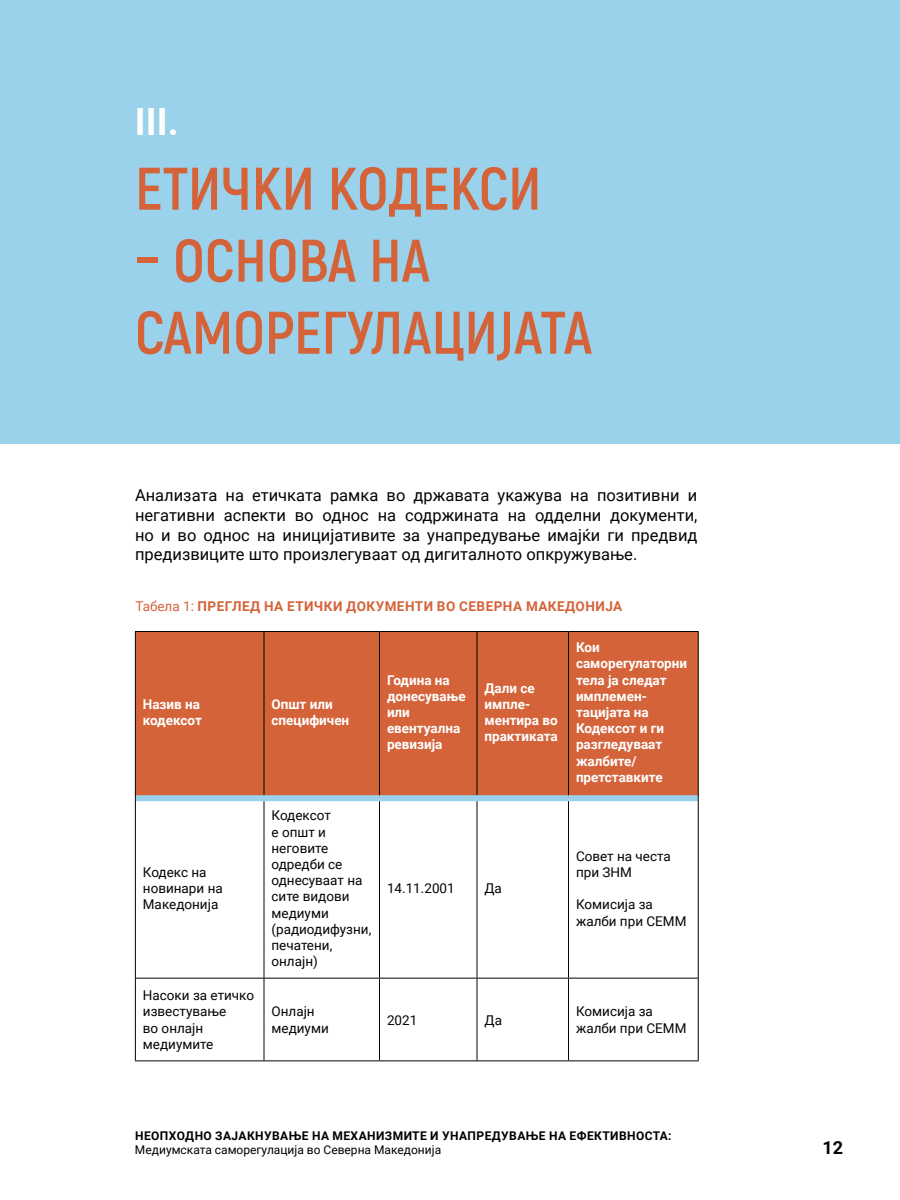
<style>
.page{position:relative;width:900px;height:1200px;background:#fff}
.page>*{position:absolute;margin:0;border:0;box-sizing:border-box;transform-origin:0 0}
.t1{font:700 60px/72px "Akrobat";color:#d4633a}
.t2{font:700 37.5px "Roboto";color:#fff}
.t3{font:700 18px "Roboto";color:#040503}
.t4{font:16.5px/19.8px "Roboto";color:#040503;text-align:justify}
.t5{font:13.5px/16.2px "Roboto";color:#040503}
.t6{font:700 13.5px/16.2px "Roboto";color:#fff}
.t7{font:700 13.5px "Roboto";letter-spacing:.035em;color:#d4633a}
.t8{font:700 12px "Roboto";letter-spacing:.035em;color:#000}
.t9{font:12px "Roboto";color:#000}
.s1{font-weight:400}
</style>
<div class="page">
<div style="left:0;top:0;width:900px;height:444px;background:#9ad2ec"></div>
<div style="left:136px;top:632px;width:562px;height:163px;background:#d4633a"></div>
<hr style="left:264px;top:632px;width:1px;height:163px;background:#040503">
<hr style="left:379px;top:632px;width:1px;height:163px;background:#040503">
<hr style="left:477px;top:632px;width:1px;height:163px;background:#040503">
<hr style="left:568px;top:632px;width:1px;height:163px;background:#040503">
<div style="left:136px;top:795px;width:128px;height:6px;background:#9ad2ec"></div>
<div style="left:264px;top:795px;width:116px;height:6px;background:#9ad2ec"></div>
<div style="left:380px;top:795px;width:97px;height:6px;background:#9ad2ec"></div>
<div style="left:477px;top:795px;width:91px;height:6px;background:#9ad2ec"></div>
<div style="left:568px;top:795px;width:130px;height:6px;background:#9ad2ec"></div>
<hr style="left:264px;top:801px;width:1px;height:177px;background:#040503">
<hr style="left:379px;top:801px;width:1px;height:177px;background:#040503">
<hr style="left:477px;top:801px;width:1px;height:177px;background:#040503">
<hr style="left:568px;top:801px;width:1px;height:177px;background:#040503">
<hr style="left:136px;top:978px;width:128px;height:1px;background:#040503">
<hr style="left:264px;top:978px;width:116px;height:1px;background:#040503">
<hr style="left:264px;top:979px;width:1px;height:81px;background:#040503">
<hr style="left:380px;top:978px;width:97px;height:1px;background:#040503">
<hr style="left:379px;top:979px;width:1px;height:81px;background:#040503">
<hr style="left:477px;top:978px;width:91px;height:1px;background:#040503">
<hr style="left:477px;top:979px;width:1px;height:81px;background:#040503">
<hr style="left:568px;top:978px;width:130px;height:1px;background:#040503">
<hr style="left:568px;top:979px;width:1px;height:81px;background:#040503">
<hr style="left:135px;top:1060px;width:129px;height:1px;background:#040503">
<hr style="left:264px;top:1060px;width:116px;height:1px;background:#040503">
<hr style="left:380px;top:1060px;width:97px;height:1px;background:#040503">
<hr style="left:477px;top:1060px;width:91px;height:1px;background:#040503">
<hr style="left:568px;top:1060px;width:131px;height:1px;background:#040503">
<hr style="left:135px;top:631px;width:129px;height:1px;background:#000">
<hr style="left:135px;top:632px;width:1px;height:166px;background:#000">
<hr style="left:264px;top:631px;width:116px;height:1px;background:#000">
<hr style="left:380px;top:631px;width:97px;height:1px;background:#000">
<hr style="left:477px;top:631px;width:91px;height:1px;background:#000">
<hr style="left:568px;top:631px;width:131px;height:1px;background:#000">
<hr style="left:698px;top:632px;width:1px;height:166px;background:#000">
<hr style="left:135px;top:798px;width:1px;height:180px;background:#000">
<hr style="left:698px;top:798px;width:1px;height:180px;background:#000">
<hr style="left:135px;top:978px;width:1px;height:82px;background:#000">
<hr style="left:698px;top:978px;width:1px;height:82px;background:#000">
<h2 class="t2" style="left:135px;top:95px;width:45px">III.</h2>
<h1 class="t1" style="left:135px;top:152px;width:408px">ЕТИЧКИ КОДЕКСИ</h1>
<h1 class="t1" style="left:135px;top:224px;width:459px">– ОСНОВА НА<br>САМОРЕГУЛАЦИЈАТА</h1>
<p class="t4" style="left:135px;top:485px;width:564px">Анализата на етичката рамка во државата укажува на позитивни и негативни аспекти во однос на содржината на одделни документи, но и во однос на иницијативите за унапредување имајќи ги предвид предизвиците што произлегуваат од дигиталното опкружување.</p>
<p class="t7" style="left:135px;top:597px;width:488px"><span class="s1">Табела 1:</span> ПРЕГЛЕД НА ЕТИЧКИ ДОКУМЕНТИ ВО СЕВЕРНА МАКЕДОНИЈА</p>
<p class="t6" style="left:143px;top:695px;width:61px">Назив на кодексот</p>
<p class="t6" style="left:271px;top:695px;width:79px">Општ или специфичен</p>
<p class="t6" style="left:387px;top:671px;width:80px">Година на донесување или евентуална ревизија</p>
<p class="t6" style="left:484px;top:679px;width:75px">Дали се импле&shy;ментира во практиката</p>
<p class="t5" style="left:143px;top:864px;width:81px">Кодекс на новинари на<br>Македонија</p>
<p class="t5" style="left:272px;top:807px;width:101px">Кодексот<br>е општ и неговите одредби се однесуваат на сите видови медиуми (радиодифузни, печатени, онлајн)</p>
<p class="t5" style="left:387px;top:880px;width:69px">14.11.2001</p>
<p class="t5" style="left:485px;top:880px;width:19px">Да</p>
<p class="t6" style="left:576px;top:639px;width:113px">Кои саморегулаторни тела ја следат имплемен&shy;тацијата на<br>Кодексот и ги разгледуваат жалбите/ претставките</p>
<p class="t5" style="left:576px;top:847px;width:96px">Совет на честа при ЗНМ</p>
<p class="t5" style="left:576px;top:896px;width:112px">Комисија за жалби при СЕММ</p>
<p class="t5" style="left:143px;top:987px;width:113px">Насоки за етичко известување<br>во онлајн медиумите</p>
<p class="t5" style="left:272px;top:1003px;width:59px">Онлајн медиуми</p>
<p class="t5" style="left:387px;top:1011px;width:32px">2021</p>
<p class="t5" style="left:485px;top:1011px;width:19px">Да</p>
<p class="t5" style="left:576px;top:1003px;width:112px">Комисија за жалби при СЕММ</p>
<p class="t8" style="left:135px;top:1127px;width:538px">НЕОПХОДНО ЗАЈАКНУВАЊЕ НА МЕХАНИЗМИТЕ И УНАПРЕДУВАЊЕ НА ЕФЕКТИВНОСТА:</p>
<p class="t9" style="left:135px;top:1142px;width:308px">Медиумската саморегулација во Северна Македонија</p>
<h3 class="t3" style="left:822px;top:1134px;width:22px">12</h3>
</div>
